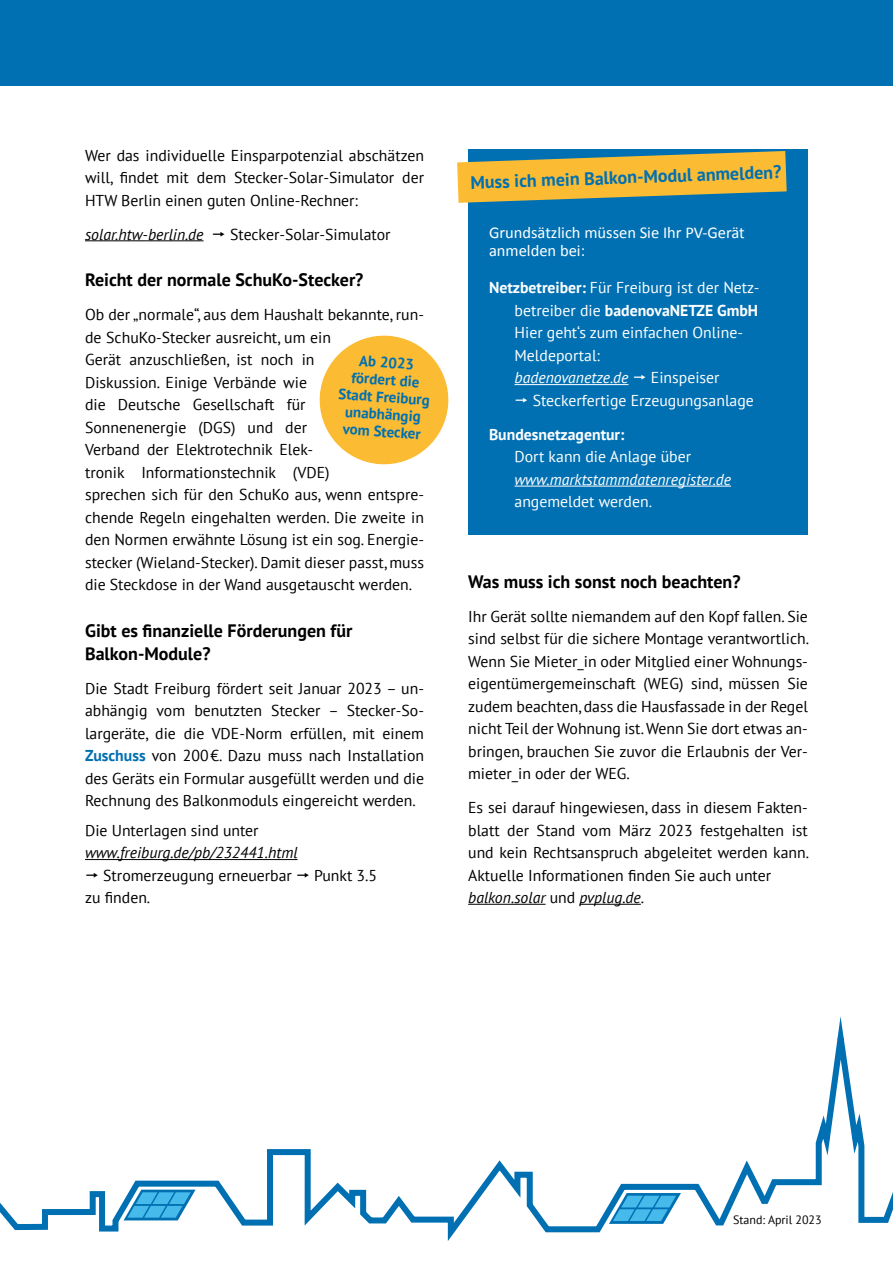
<style>
.page{position:relative;width:893px;height:1263px;background:#fff}
.page>*{position:absolute;margin:0;border:0;box-sizing:border-box;transform-origin:0 0}
.Überschrift_Ü2{font:700 18px/22.5px "PT Sans";color:#000}
.t1{font:700 18px "PT Sans";color:#0070b2}
.t2{font:16.5px/18.1px "Calibri";color:#fff}
.Fließtext{font:15.75px/22.5px "PT Sans";color:#000;text-align:justify}
.aufzählung_weiss{font:15.75px/22.5px "PT Sans";color:#fff}
.Fließtext-2{font:italic 15.75px/22.5px "PT Sans";color:#000}
.t3{font:700 15px/17.2px "PT Sans";color:#0070b2;text-align:center}
.Seitenbenennung_-_sc{font:12px "PT Sans";color:#000}
.s1{font-weight:700;color:#0070b2}
.s2{font-style:normal}
.s3{font-weight:700}
.s4{font-style:italic}
</style>
<div class="page">
<div style="left:0;top:0;width:893px;height:85px;background:#0070b2"></div>
<hr style="left:85px;top:240px;width:119px;height:1px;background:#000">
<hr style="left:85px;top:859px;width:213px;height:1px;background:#000">
<hr style="left:468px;top:904px;width:78px;height:1px;background:#000">
<hr style="left:580px;top:904px;width:61px;height:1px;background:#000">
<div style="left:468px;top:149px;width:340px;height:386px;background:#0070b2"></div>
<svg style="left:457px;top:151px;width:330px;height:52px"></svg>
<hr style="left:514px;top:384px;width:114px;height:1px;background:#fff">
<hr style="left:514px;top:486px;width:217px;height:1px;background:#fff">
<svg style="left:0;top:1016px;width:893px;height:225px"></svg>
<svg style="left:609px;top:1193px;width:72px;height:31px"></svg>
<svg style="left:124px;top:1189px;width:72px;height:31px"></svg>
<svg style="left:319px;top:335px;width:130px;height:130px"></svg>
<p class="Fließtext" style="left:85px;top:143px;width:341px">Wer das individuelle Einsparpotenzial abschätzen will, findet mit dem Stecker-Solar-Simulator der HTW Berlin einen guten Online-Rechner:</p>
<p class="Fließtext-2" style="left:85px;top:222px;width:120px">solar.htw-berlin.de</p>
<p class="Fließtext" style="left:230px;top:222px;width:162px">Stecker-Solar-Simulator</p>
<h2 class="Überschrift_Ü2" style="left:85px;top:268px;width:280px">Reicht der normale SchuKo-Stecker?</h2>
<p class="Fließtext" style="left:85px;top:303px;width:341px;text-align:left">Ob der „normale“, aus dem Haushalt bekannte, run&shy;de SchuKo-Stecker ausreicht, um ein<br>Gerät anzuschließen, ist noch in<br>Diskussion. Einige Verbände wie<br>die Deutsche Gesellschaft für<br>Sonnenenergie (DGS) und der<br>Verband der Elektrotechnik Elek-<br>tronik Informationstechnik (VDE)<br>sprechen sich für den SchuKo aus, wenn entspre&shy;chende Regeln eingehalten werden. Die zweite in den Normen erwähnte Lösung ist ein sog. Energie&shy;stecker (Wieland-Stecker). Damit dieser passt, muss die Steckdose in der Wand ausgetauscht werden.</p>
<h2 class="Überschrift_Ü2" style="left:85px;top:619px;width:269px">Gibt es finanzielle Förderungen für<br>Balkon-Module?</h2>
<p class="Fließtext" style="left:85px;top:676px;width:341px">Die Stadt Freiburg fördert seit Januar 2023 – un&shy;abhängig vom benutzten Stecker – Stecker-So&shy;largeräte, die die VDE-Norm erfüllen, mit einem <span class="s1">Zuschuss</span> von 200€. Dazu muss nach Installation des Geräts ein Formular ausgefüllt werden und die Rechnung des Balkonmoduls eingereicht werden.</p>
<p class="Fließtext" style="left:85px;top:819px;width:175px">Die Unterlagen sind unter</p>
<p class="Fließtext-2" style="left:103px;top:841px;width:196px;text-indent:-18px">www.freiburg.de/pb/232441.html<br><span class="s2">Stromerzeugung erneuerbar</span></p>
<p class="t3" style="left:341px;top:350px;width:93px;rotate:4deg">Ab 2023 fördert die<br>Stadt Freiburg unabhängig vom Stecker</p>
<p class="Fließtext" style="left:314px;top:864px;width:64px">Punkt 3.5</p>
<p class="Fließtext" style="left:85px;top:886px;width:67px">zu finden.</p>
<p class="t1" style="left:470px;top:171px;width:312px;rotate:-2deg">Muss ich mein Balkon-Modul anmelden?</p>
<p class="t2" style="left:489px;top:222px;width:257px">Grundsätzlich müssen Sie Ihr PV-Gerät anmelden bei:</p>
<p class="aufzählung_weiss" style="left:514px;top:276px;width:246px;text-indent:-26px"><span class="s3">Netzbetreiber:</span> Für Freiburg ist der Netz&shy;betreiber die <span class="s3">badenovaNETZE GmbH<br></span>Hier geht‘s zum einfachen Online-<br>Meldeportal:<br><span class="s4">badenovanetze.de</span></p>
<p class="aufzählung_weiss" style="left:533px;top:366px;width:223px;text-indent:118px">Einspeiser<br>Steckerfertige Erzeugungsanlage</p>
<p class="aufzählung_weiss" style="left:514px;top:423px;width:218px;text-indent:-26px"><span class="s3">Bundesnetzagentur:<br></span>Dort kann die Anlage über <span class="s4">www.marktstammdatenregister.de </span>angemeldet werden.</p>
<h2 class="Überschrift_Ü2" style="left:468px;top:570px;width:274px">Was muss ich sonst noch beachten?</h2>
<p class="Fließtext" style="left:468px;top:604px;width:342px">Ihr Gerät sollte niemandem auf den Kopf fallen. Sie sind selbst für die sichere Montage verantwortlich.<br>Wenn Sie Mieter_in oder Mitglied einer Wohnungs&shy;eigentümergemeinschaft (WEG) sind, müssen Sie zudem beachten, dass die Hausfassade in der Regel nicht Teil der Wohnung ist. Wenn Sie dort etwas an&shy;bringen, brauchen Sie zuvor die Erlaubnis der Ver&shy;mieter_in oder der WEG.</p>
<p class="Fließtext" style="left:468px;top:796px;width:342px">Es sei darauf hingewiesen, dass in diesem Fakten&shy;blatt der Stand vom März 2023 festgehalten ist und kein Rechtsanspruch abgeleitet werden kann.<br>Aktuelle Informationen finden Sie auch unter</p>
<p class="Fließtext-2" style="left:468px;top:886px;width:178px">balkon.solar <span class="s2">und</span> pvplug.de<span class="s2">.</span></p>
<h2 class="Seitenbenennung_-_sc" style="left:733px;top:1212px;width:90px">Stand: April 2023</h2>
</div>
